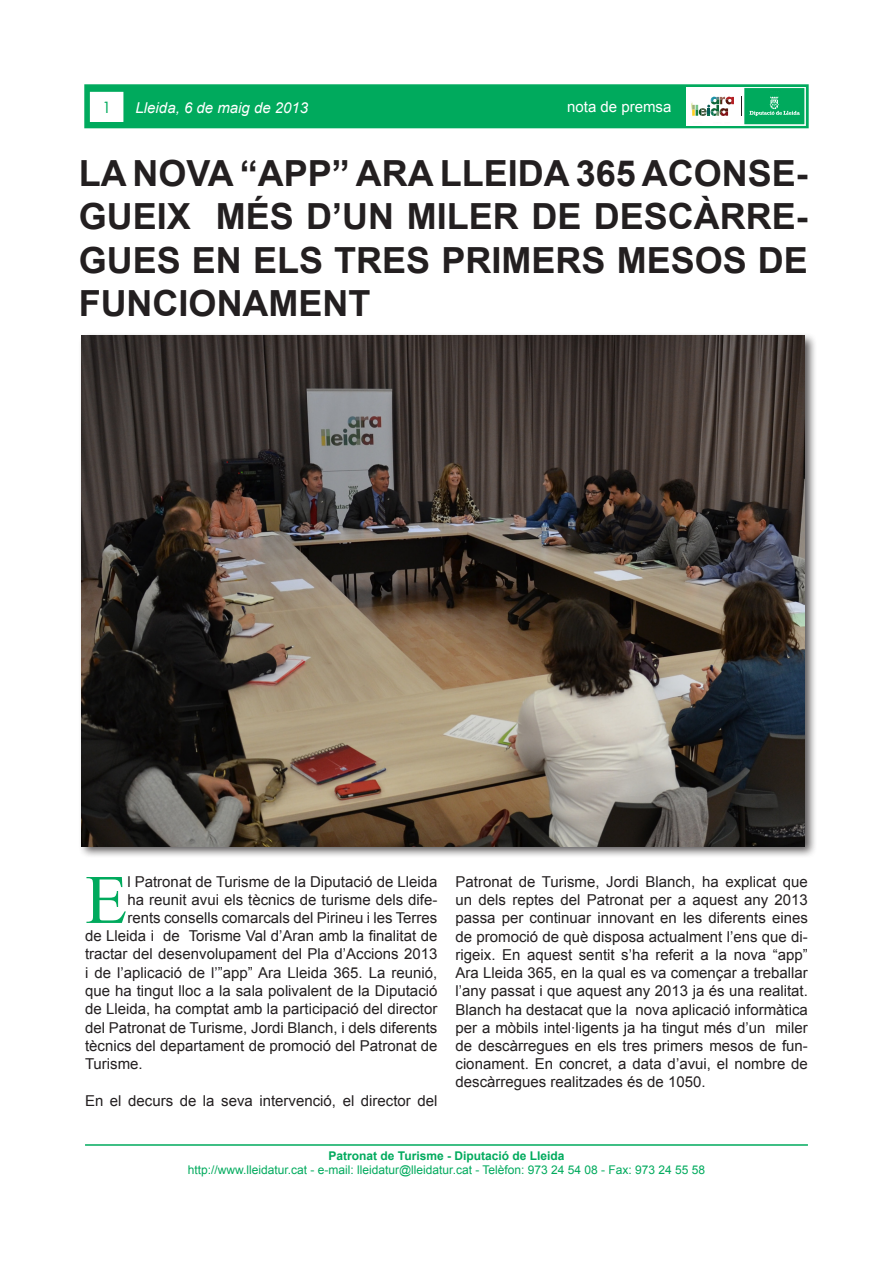
<style>
.page{position:relative;width:893px;height:1263px;background:#fff}
.page>*{position:absolute;margin:0;border:0;box-sizing:border-box;transform-origin:0 0}
.t1{font:69.3px "Times New Roman";color:#00aa5d}
.t2{font:700 36px/43.2px "Arial";color:#231f20;text-align:justify}
.t3{font:15px/18.1px "Arial";color:#231f20;text-align:justify}
.t4{font:italic 15px "Arial";color:#fff}
.t5{font:15px "Arial";color:#fff}
.t6{font:15px "Futura";color:#00aa5d}
.t7{font:12px "Arial";color:#00aa5d}
.t8{font:700 12px "Arial";color:#00aa5d}
</style>
<div class="page">
<div style="left:84px;top:84px;width:725px;height:44px;background:#00aa5d;border:2px solid #00aa5d"></div>
<div style="left:90px;top:92px;width:33px;height:29px;background:#fff"></div>
<div style="left:90px;top:92px;width:33px;height:30px;border:1px solid #fff"></div>
<img style="left:688px;top:89px;width:57px;height:34px">
<hr style="left:85px;top:1144px;width:723px;height:2px;background:#00aa5d">
<svg style="left:688px;top:89px;width:56px;height:33px"></svg>
<div style="left:686px;top:87px;width:119px;height:38px;border:1px solid #fff"></div>
<div style="left:692px;top:87px;width:49px;height:35px;background:#fff"></div>
<svg style="left:749px;top:97px;width:51px;height:19px"></svg>
<svg style="left:692px;top:89px;width:42px;height:33px"></svg>
<svg style="left:742px;top:97px;width:1px;height:19px"></svg>
<div style="left:78px;top:332px;width:739px;height:526px;background:#231f20;opacity:.75"></div>
<img style="left:82px;top:336px;width:723px;height:510px">
<p class="t6" style="left:102px;top:98px;width:11px">1</p>
<p class="t4" style="left:136px;top:98px;width:174px">Lleida, 6 de maig de 2013</p>
<p class="t5" style="left:567px;top:97px;width:106px">nota de premsa</p>
<p class="t2" style="left:79px;top:153px;width:731px">LA NOVA “APP” ARA LLEIDA 365 ACONSE-GUEIX MÉS D’UN MILER DE DESCÀRRE-GUES EN ELS TRES PRIMERS MESOS DE FUNCIONAMENT</p>
<p class="t1" style="left:85px;top:853px;width:44px">E</p>
<p class="t3" style="left:127px;top:873px;width:312px">l Patronat de Turisme de la Diputació de Lleida</p>
<p class="t3" style="left:127px;top:891px;width:312px">ha reunit avui els tècnics de turisme dels dife-</p>
<p class="t3" style="left:127px;top:909px;width:312px">rents consells comarcals del Pirineu i les Terres</p>
<p class="t3" style="left:85px;top:927px;width:354px">de Lleida i de Torisme Val d’Aran amb la finalitat de</p>
<p class="t3" style="left:85px;top:945px;width:354px">tractar del desenvolupament del Pla d’Accions 2013</p>
<p class="t3" style="left:85px;top:963px;width:354px">i de l’aplicació de l’”app” Ara Lleida 365. La reunió,</p>
<p class="t3" style="left:85px;top:982px;width:354px">que ha tingut lloc a la sala polivalent de la Diputació</p>
<p class="t3" style="left:85px;top:1000px;width:354px">de Lleida, ha comptat amb la participació del director</p>
<p class="t3" style="left:85px;top:1018px;width:354px">del Patronat de Turisme, Jordi Blanch, i dels diferents</p>
<p class="t3" style="left:85px;top:1037px;width:354px">tècnics del departament de promoció del Patronat de</p>
<p class="t3" style="left:85px;top:1055px;width:59px">Turisme.</p>
<p class="t3" style="left:85px;top:1091px;width:354px">En el decurs de la seva intervenció, el director del</p>
<p class="t3" style="left:455px;top:873px;width:354px">Patronat de Turisme, Jordi Blanch, ha explicat que un dels reptes del Patronat per a aquest any 2013 passa per continuar innovant en les diferents eines de promoció de què disposa actualment l’ens que di&shy;rigeix. En aquest sentit s’ha referit a la nova “app” Ara Lleida 365, en la qual es va començar a treballar l’any passat i que aquest any 2013 ja és una realitat.<br>Blanch ha destacat que la nova aplicació informàtica per a mòbils intel·ligents ja ha tingut més d’un miler de descàrregues en els tres primers mesos de fun&shy;cionament. En concret, a data d’avui, el nombre de descàrregues realitzades és de 1050.</p>
<p class="t8" style="left:329px;top:1147px;width:237px">Patronat de Turisme - Diputació de Lleida</p>
<p class="t7" style="left:188px;top:1162px;width:519px">http://www.lleidatur.cat - e-mail: lleidatur@lleidatur.cat - Telèfon: 973 24 54 08 - Fax: 973 24 55 58</p>
</div>
